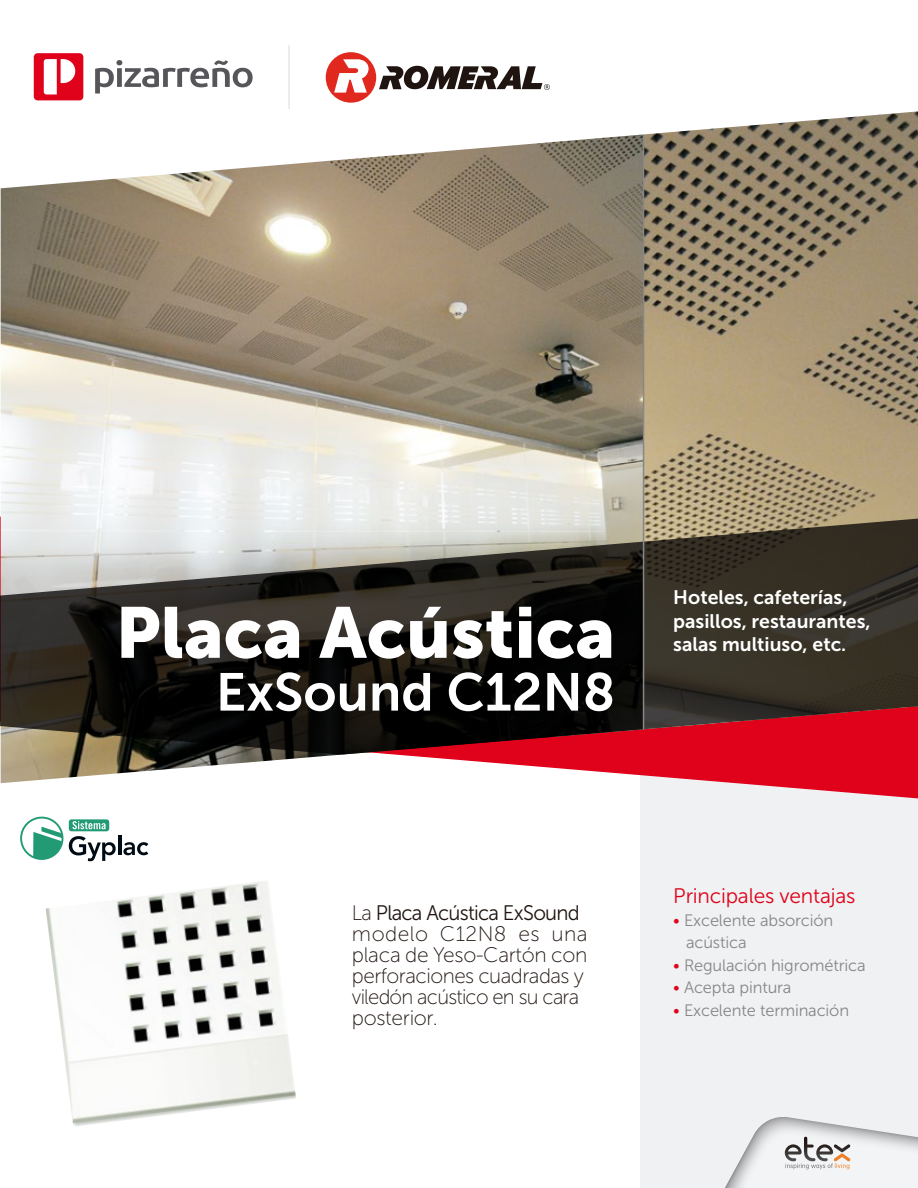
<style>
.page{position:relative;width:918px;height:1188px;background:#fff}
.page>*{position:absolute;margin:0;border:0;box-sizing:border-box;transform-origin:0 0}
.t1{font:71.4px "Museo Sans 900";color:#fff}
.t2{font:53.1px "Museo Sans 700";color:#fff}
.t3{font:21px/21px "Museo Sans 100";letter-spacing:-.025em;color:#1f1410}
.t4{font:21px "Museo Sans 300";letter-spacing:-.035em;color:#1f1410}
.t5{font:21px "Museo Sans 300";letter-spacing:-.01em;color:#df021a}
.t6{font:19.5px/23.4px "Museo Sans 700";color:#fff}
.t7{font:16.5px/22.5px "Museo Sans 300";letter-spacing:-.01em;color:#888788}
.s1{font-family:"Museo Sans 100"}
.s2{color:#df021a}
</style>
<div class="page">
<div style="left:641px;top:706px;width:277px;height:482px;background:#eff1f2"></div>
<svg style="left:725px;top:1117px;width:193px;height:71px"></svg>
<svg style="left:1px;top:783px;width:917px;height:29px"></svg>
<img style="left:644px;top:192px;width:274px;height:314px">
<img style="left:1px;top:192px;width:642px;height:314px">
<svg style="left:0;top:506px;width:918px;height:277px;background:#614945"></svg>
<hr style="left:643px;top:100px;width:1px;height:683px;background:#888788">
<svg style="left:0;top:45px;width:918px;height:147px"></svg>
<div style="left:34px;top:53px;width:49px;height:47px;background:#df021a;border-radius:4px"></div>
<svg style="left:44px;top:59px;width:31px;height:35px"></svg>
<svg style="left:95px;top:60px;width:158px;height:34px"></svg>
<svg style="left:379px;top:66px;width:171px;height:24px"></svg>
<div style="left:326px;top:52px;width:50px;height:51px;background:#e1281e;border-radius:50%"></div>
<svg style="left:334px;top:59px;width:35px;height:34px"></svg>
<hr style="left:289px;top:45px;width:1px;height:64px;background:#d8dade">
<svg style="left:21px;top:818px;width:42px;height:41px"></svg>
<svg style="left:28px;top:822px;width:35px;height:37px"></svg>
<div style="left:20px;top:817px;width:43px;height:43px;border:2px solid #229b75;border-radius:50%"></div>
<svg style="left:69px;top:819px;width:47px;height:42px"></svg>
<hr style="left:118px;top:835px;width:3px;height:20px;background:#000c15">
<svg style="left:123px;top:842px;width:25px;height:13px"></svg>
<img style="left:46px;top:881px;width:250px;height:245px">
<h1 class="t1" style="left:115px;top:592px;width:501px">Placa Acústica</h1>
<h2 class="t2" style="left:216px;top:663px;width:401px">ExSound C12N8</h2>
<p class="t6" style="left:673px;top:586px;width:199px">Hoteles, cafeterías, pasillos, restaurantes, salas multiuso, etc.</p>
<p class="t4" style="left:352px;top:901px;width:229px"><span class="s1">La</span> Placa Acústica ExSound</p>
<p class="t3" style="left:352px;top:923px;width:237px">modelo C12N8 es una placa de Yeso-Cartón con perforaciones cuadradas y viledón acústico en su cara posterior.</p>
<p class="t5" style="left:673px;top:885px;width:184px">Principales ventajas</p>
<p class="t7" style="left:686px;top:909px;width:149px;text-indent:-13px"><span class="s2">•</span> Excelente absorción acústica</p>
<p class="t7" style="left:673px;top:954px;width:194px"><span class="s2">•</span> Regulación higrométrica</p>
<p class="t7" style="left:673px;top:977px;width:120px"><span class="s2">•</span> Acepta pintura</p>
<p class="t7" style="left:673px;top:999px;width:177px"><span class="s2">•</span> Excelente terminación</p>
</div>
